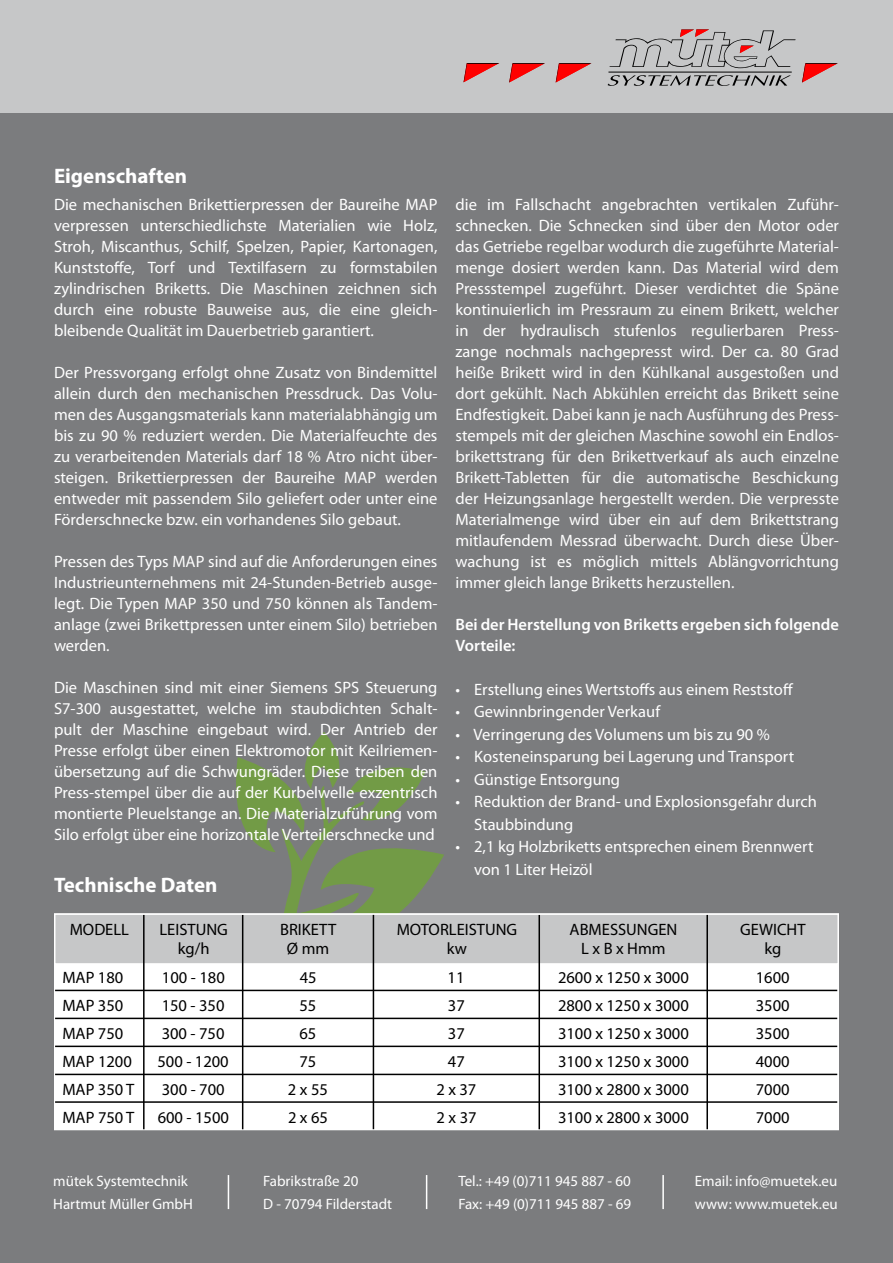
<style>
.page{position:relative;width:893px;height:1263px;background:#fff}
.page>*{position:absolute;margin:0;border:0;box-sizing:border-box;transform-origin:0 0}
.t1{font:700 21px "Myriad Pro";color:#fff}
.t2{font:16.5px/21px "Myriad Pro";color:#fff;text-align:justify}
.t3{font:16.5px/27.9px "Myriad Pro";color:#000;text-align:center}
.t4{font:600 16.5px/21px "Myriad Pro";color:#fff}
.t5{font:15px/22.5px "Myriad Pro";color:#fff}
</style>
<div class="page">
<div style="left:0;top:0;width:893px;height:117px;background:#c6c7c8"></div>
<div style="left:0;top:113px;width:893px;height:1150px;background:#7b7c7e"></div>
<svg style="left:608px;top:29px;width:230px;height:57px"></svg>
<svg style="left:463px;top:63px;width:129px;height:20px"></svg>
<hr style="left:426px;top:1175px;width:1px;height:34px;background:#fff">
<hr style="left:662px;top:1175px;width:2px;height:34px;background:#fff">
<hr style="left:228px;top:1175px;width:1px;height:34px;background:#fff">
<svg style="left:236px;top:732px;width:208px;height:181px"></svg>
<div style="left:54px;top:913px;width:785px;height:217px;background:#fff"></div>
<div style="left:54px;top:913px;width:785px;height:52px;background:#c6c7c8;border:2px solid #fff"></div>
<hr style="left:143px;top:915px;width:2px;height:214px;background:#000">
<hr style="left:242px;top:915px;width:1px;height:214px;background:#000">
<hr style="left:373px;top:915px;width:1px;height:214px;background:#000">
<hr style="left:538px;top:915px;width:2px;height:214px;background:#000">
<hr style="left:55px;top:1101px;width:782px;height:2px;background:#000">
<hr style="left:55px;top:1074px;width:782px;height:1px;background:#000">
<hr style="left:55px;top:1045px;width:782px;height:2px;background:#000">
<hr style="left:55px;top:1018px;width:782px;height:1px;background:#000">
<hr style="left:55px;top:990px;width:782px;height:1px;background:#000">
<hr style="left:706px;top:915px;width:2px;height:214px;background:#000">
<p class="t1" style="left:54px;top:162px;width:135px">Eigenschaften</p>
<p class="t2" style="left:455px;top:194px;width:385px">die im Fallschacht angebrachten vertikalen Zuführ&shy;schnecken. Die Schnecken sind über den Motor oder das Getriebe regelbar wodurch die zugeführte Material&shy;menge dosiert werden kann. Das Material wird dem Pressstempel zugeführt. Dieser verdichtet die Späne kontinuierlich im Pressraum zu einem Brikett, welcher in der hydraulisch stufenlos regulierbaren Press&shy;zange nochmals nachgepresst wird. Der ca. 80 Grad heiße Brikett wird in den Kühlkanal ausgestoßen und dort gekühlt. Nach Abkühlen erreicht das Brikett seine Endfestigkeit. Dabei kann je nach Ausführung des Press&shy;stempels mit der gleichen Maschine sowohl ein Endlos&shy;brikettstrang für den Brikettverkauf als auch einzelne Brikett-Tabletten für die automatische Beschickung der Heizungsanlage hergestellt werden. Die verpresste Materialmenge wird über ein auf dem Brikettstrang mitlaufendem Messrad überwacht. Durch diese Über&shy;wachung ist es möglich mittels Ablängvorrichtung immer gleich lange Briketts herzustellen.</p>
<p class="t4" style="left:455px;top:614px;width:385px">Bei der Herstellung von Briketts ergeben sich folgende<br>Vorteile:</p>
<p class="t2" style="left:455px;top:679px;width:339px">• Erstellung eines Wertstoffs aus einem Reststoff</p>
<p class="t2" style="left:455px;top:701px;width:206px">• Gewinnbringender Verkauf</p>
<p class="t2" style="left:455px;top:724px;width:316px">• Verringerung des Volumens um bis zu 90 %</p>
<p class="t2" style="left:455px;top:746px;width:340px">• Kosteneinsparung bei Lagerung und Transport</p>
<p class="t2" style="left:455px;top:769px;width:166px">• Günstige Entsorgung</p>
<p class="t2" style="left:474px;top:790px;width:344px;line-height:22.5px;text-indent:-19px">• Reduktion der Brand- und Explosionsgefahr durch<br>Staubbindung</p>
<p class="t2" style="left:474px;top:835px;width:341px;line-height:22.5px;text-indent:-19px">• 2,1 kg Holzbriketts entsprechen einem Brennwert von 1 Liter Heizöl</p>
<p class="t2" style="left:54px;top:194px;width:385px">Die mechanischen Brikettierpressen der Baureihe MAP verpressen unterschiedlichste Materialien wie Holz, Stroh, Miscanthus, Schilf, Spelzen, Papier, Kartonagen, Kunststoffe, Torf und Textilfasern zu formstabilen zylindrischen Briketts. Die Maschinen zeichnen sich durch eine robuste Bauweise aus, die eine gleich&shy;bleibende Qualität im Dauerbetrieb garantiert.</p>
<p class="t2" style="left:54px;top:362px;width:385px">Der Pressvorgang erfolgt ohne Zusatz von Bindemittel allein durch den mechanischen Pressdruck. Das Volu&shy;men des Ausgangsmaterials kann materialabhängig um bis zu 90 % reduziert werden. Die Materialfeuchte des zu verarbeitenden Materials darf 18 % Atro nicht über&shy;steigen. Brikettierpressen der Baureihe MAP werden entweder mit passendem Silo geliefert oder unter eine Förderschnecke bzw. ein vorhandenes Silo gebaut.</p>
<p class="t2" style="left:54px;top:551px;width:385px">Pressen des Typs MAP sind auf die Anforderungen eines Industrieunternehmens mit 24-Stunden-Betrieb ausge&shy;legt. Die Typen MAP 350 und 750 können als Tandem&shy;anlage (zwei Brikettpressen unter einem Silo) betrieben werden.</p>
<p class="t2" style="left:54px;top:677px;width:385px">Die Maschinen sind mit einer Siemens SPS Steuerung S7-300 ausgestattet, welche im staubdichten Schalt&shy;pult der Maschine eingebaut wird. Der Antrieb der Presse erfolgt über einen Elektromotor mit Keilriemen&shy;übersetzung auf die Schwungräder. Diese treiben den Press-stempel über die auf der Kurbelwelle exzentrisch montierte Pleuelstange an. Die Materialzuführung vom Silo erfolgt über eine horizontale Verteilerschnecke und</p>
<p class="t1" style="left:54px;top:871px;width:165px">Technische Daten</p>
<p class="t3" style="left:70px;top:915px;width:61px">MODELL</p>
<p class="t3" style="left:159px;top:919px;width:70px;line-height:19.8px">LEISTUNG kg/h</p>
<p class="t3" style="left:280px;top:919px;width:58px;line-height:19.8px">BRIKETT<br>Ø mm</p>
<p class="t3" style="left:397px;top:919px;width:122px;line-height:19.8px">MOTORLEISTUNG kw</p>
<p class="t3" style="left:570px;top:919px;width:109px;line-height:19.8px">ABMESSUNGEN<br>L x B x Hmm</p>
<p class="t3" style="left:740px;top:919px;width:67px;line-height:19.8px">GEWICHT kg</p>
<p class="t3" style="left:63px;top:963px;width:62px">MAP 180</p>
<p class="t3" style="left:157px;top:963px;width:73px;text-align:left">100 - 180<br>150 - 350<br>300 - 750<br>500 - 1200<br>300 - 700<br>600 - 1500</p>
<p class="t3" style="left:288px;top:963px;width:42px">45<br>55<br>65<br>75<br>2 x 55<br>2 x 65</p>
<p class="t3" style="left:447px;top:963px;width:19px;text-align:justify">11<br>37<br>37</p>
<p class="t3" style="left:558px;top:963px;width:132px">2600 x 1250 x 3000</p>
<p class="t3" style="left:756px;top:963px;width:35px">1600</p>
<p class="t3" style="left:63px;top:991px;width:73px;text-align:left">MAP 350<br>MAP 750<br>MAP 1200<br>MAP 350 T<br>MAP 750 T</p>
<p class="t3" style="left:558px;top:991px;width:132px;text-align:justify">2800 x 1250 x 3000<br>3100 x 1250 x 3000<br>3100 x 1250 x 3000<br>3100 x 2800 x 3000<br>3100 x 2800 x 3000</p>
<p class="t3" style="left:756px;top:991px;width:35px;text-align:justify">3500<br>3500<br>4000<br>7000<br>7000</p>
<p class="t3" style="left:436px;top:1047px;width:42px">47<br>2 x 37<br>2 x 37</p>
<p class="t5" style="left:53px;top:1170px;width:141px">mütek Systemtechnik<br>Hartmut Müller GmbH</p>
<p class="t5" style="left:263px;top:1170px;width:131px">Fabrikstraße 20<br>D - 70794 Filderstadt</p>
<p class="t5" style="left:458px;top:1170px;width:174px">Tel.: +49 (0)711 945 887 - 60<br>Fax: +49 (0)711 945 887 - 69</p>
<p class="t5" style="left:695px;top:1170px;width:144px">Email: info@muetek.eu www: www.muetek.eu</p>
</div>
